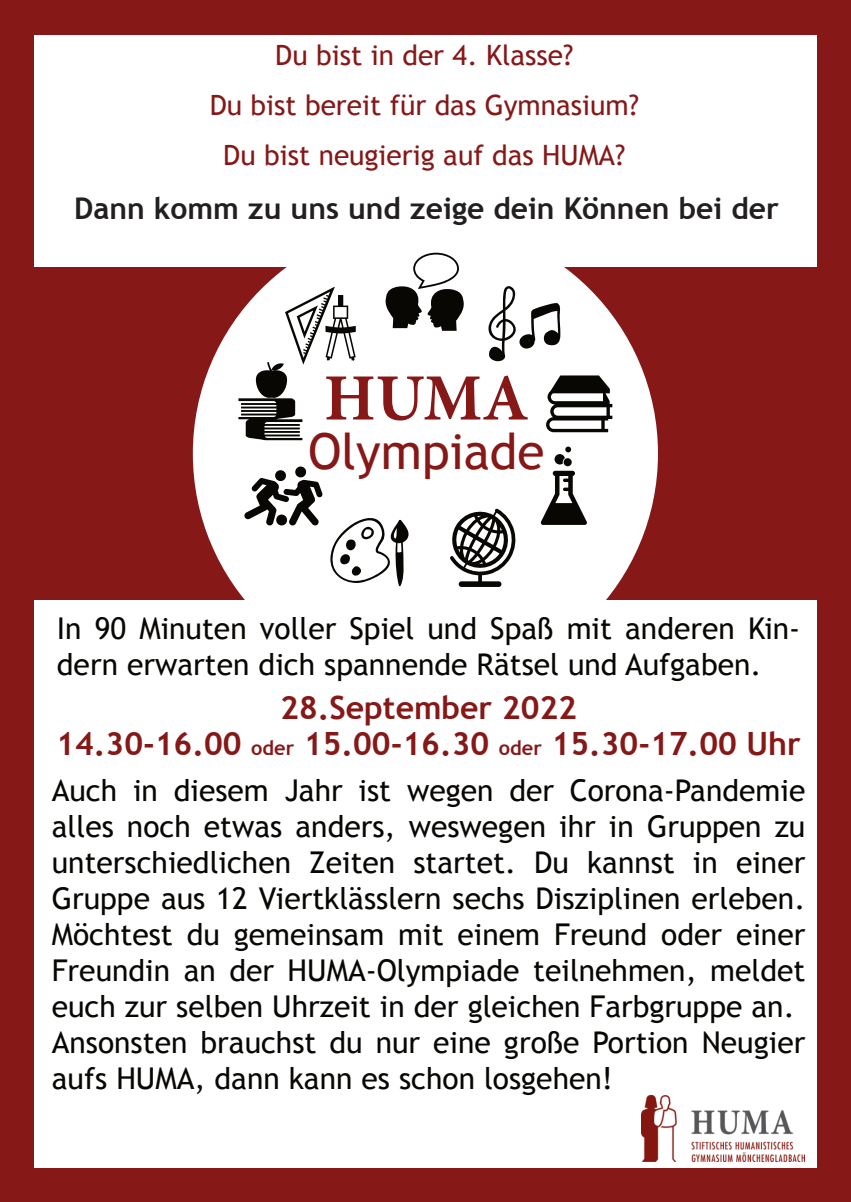
<style>
.page{position:relative;width:851px;height:1202px;background:#fff}
.page>*{position:absolute;margin:0;border:0;box-sizing:border-box;transform-origin:0 0}
.t1{font:700 66.2px "Minion Pro";color:#861818}
.t2{font:49.6px "Trebuchet MS";color:#861818}
.t3{font:700 32px/36px "Trebuchet MS";color:#861818;text-align:center}
.t4{font:30px/36px "Trebuchet MS";color:#080704}
.t5{font:700 30px "Trebuchet MS";color:#231f20}
.t6{font:28px/50px "Trebuchet MS";color:#861818;text-align:center}
.s1{font-size:20px}
</style>
<div class="page">
<div style="left:0;top:0;width:850px;height:1202px;background:#861818"></div>
<div style="left:34px;top:35px;width:782px;height:1133px;background:#fff"></div>
<div style="left:6px;top:267px;width:839px;height:333px;background:#861818"></div>
<div style="left:193px;top:221px;width:465px;height:465px;background:#fff;border-radius:50%"></div>
<svg style="left:330px;top:518px;width:79px;height:68px"></svg>
<svg style="left:488px;top:286px;width:73px;height:76px"></svg>
<svg style="left:540px;top:447px;width:47px;height:78px"></svg>
<svg style="left:546px;top:375px;width:66px;height:57px"></svg>
<svg style="left:450px;top:508px;width:66px;height:79px"></svg>
<svg style="left:238px;top:287px;width:118px;height:153px"></svg>
<svg style="left:385px;top:253px;width:79px;height:78px"></svg>
<svg style="left:244px;top:466px;width:79px;height:60px"></svg>
<p class="t6" style="left:210px;top:32px;width:431px">Du bist in der 4. Klasse?<br>Du bist bereit für das Gymnasium?<br>Du bist neugierig auf das HUMA?</p>
<p class="t5" style="left:74px;top:197px;width:706px">Dann komm zu uns und zeige dein Können bei der</p>
<h1 class="t1" style="left:324px;top:371px;width:206px">HUMA</h1>
<h2 class="t2" style="left:308px;top:433px;width:238px">Olympiade</h2>
<p class="t4" style="left:57px;top:613px;width:745px">In 90 Minuten voller Spiel und Spaß mit anderen Kin&shy;dern erwarten dich spannende Rätsel und Aufgaben.</p>
<p class="t3" style="left:56px;top:692px;width:746px">28.September 2022<br>14.30-16.00 <span class="s1">oder</span> 15.00-16.30 <span class="s1">oder</span> 15.30-17.00 Uhr</p>
<p class="t4" style="left:52px;top:774px;width:755px">Auch in diesem Jahr ist wegen der Corona-Pandemie alles noch etwas anders, weswegen ihr in Gruppen zu unterschiedlichen Zeiten startet. Du kannst in einer Gruppe aus 12 Viertklässlern sechs Disziplinen erleben.<br>Möchtest du gemeinsam mit einem Freund oder einer Freundin an der HUMA-Olympiade teilnehmen, meldet euch zur selben Uhrzeit in der gleichen Farbgruppe an.<br>Ansonsten brauchst du nur eine große Portion Neugier aufs HUMA, dann kann es schon losgehen!</p>
</div>
